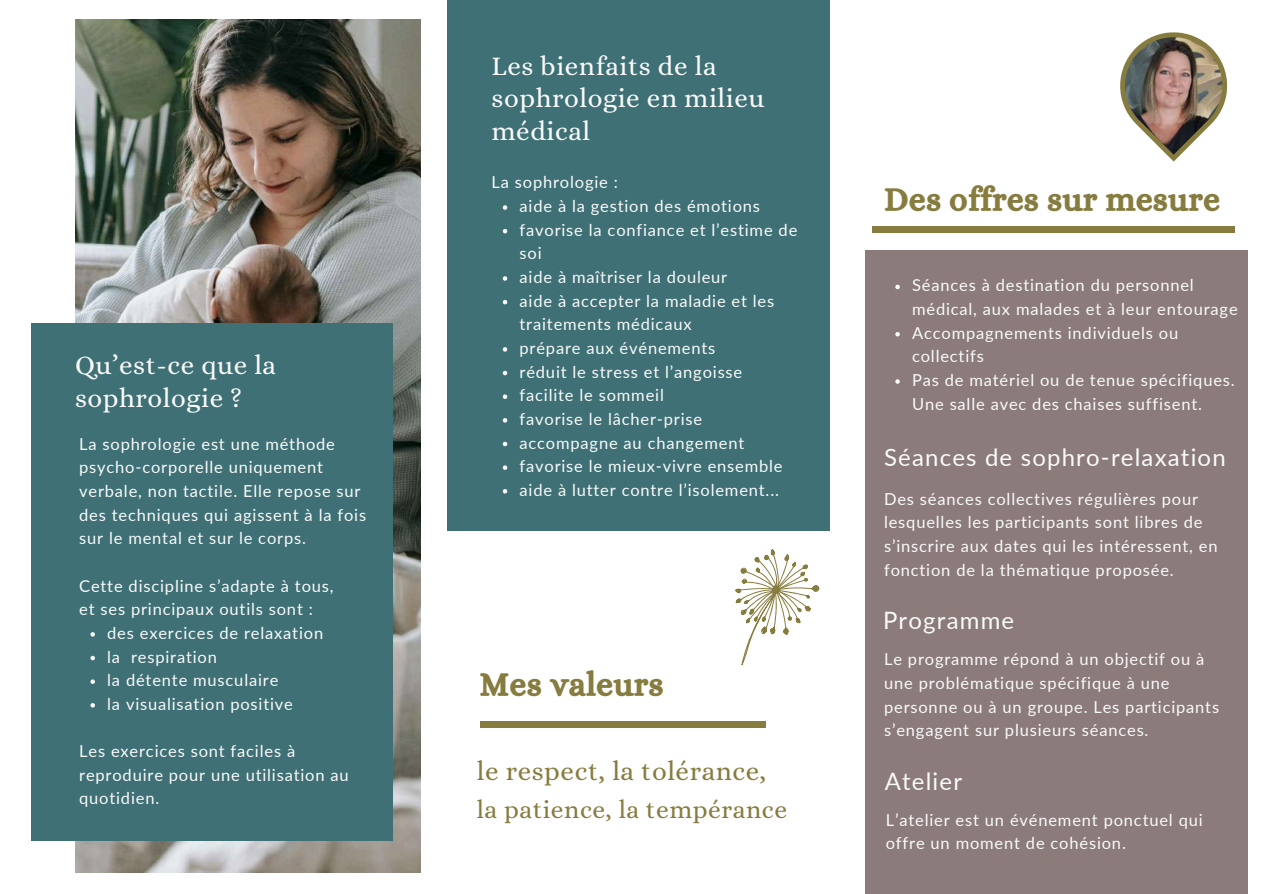
<style>
.page{position:relative;width:1263px;height:894px;background:#fff}
.page>*{position:absolute;margin:0;border:0;box-sizing:border-box;transform-origin:0 0}
.t1{font:33px "CA Generated";letter-spacing:.02em;color:#877c3f}
.t2{font:27px/32.7px "Alice";letter-spacing:.02em;color:#fafafa}
.t3{font:27px "Alice";letter-spacing:.02em;color:#877c3f}
.t4{font:25.5px "Alice";letter-spacing:.02em;color:#877c3f}
.t5{font:24px "Lato";letter-spacing:.05em;color:#fafafa}
.t6{font:16.5px/23.7px "Lato";letter-spacing:.05em;color:#fafafa}
</style>
<div class="page">
<img style="left:75px;top:20px;width:345px;height:852px">
<div style="left:31px;top:323px;width:362px;height:517px;background:#3e7075"></div>
<svg style="left:90px;top:632px;width:5px;height:4px"></svg>
<svg style="left:90px;top:655px;width:5px;height:5px"></svg>
<svg style="left:90px;top:679px;width:5px;height:4px"></svg>
<svg style="left:90px;top:703px;width:5px;height:4px"></svg>
<div style="left:872px;top:226px;width:362px;height:6px;background:#877c3f"></div>
<div style="left:447px;top:0;width:383px;height:530px;background:#3e7075"></div>
<img style="left:1120px;top:32px;width:107px;height:129px">
<div style="left:865px;top:250px;width:383px;height:643px;background:#8b7b7b"></div>
<svg style="left:503px;top:205px;width:4px;height:5px"></svg>
<svg style="left:503px;top:229px;width:4px;height:4px"></svg>
<svg style="left:503px;top:276px;width:4px;height:5px"></svg>
<svg style="left:503px;top:300px;width:4px;height:4px"></svg>
<svg style="left:503px;top:347px;width:4px;height:4px"></svg>
<svg style="left:503px;top:371px;width:4px;height:4px"></svg>
<svg style="left:503px;top:394px;width:4px;height:5px"></svg>
<svg style="left:503px;top:418px;width:4px;height:4px"></svg>
<svg style="left:503px;top:441px;width:4px;height:5px"></svg>
<svg style="left:503px;top:465px;width:4px;height:5px"></svg>
<svg style="left:503px;top:489px;width:4px;height:4px"></svg>
<svg style="left:895px;top:284px;width:5px;height:5px"></svg>
<svg style="left:895px;top:332px;width:5px;height:4px"></svg>
<svg style="left:895px;top:379px;width:5px;height:4px"></svg>
<svg style="left:735px;top:549px;width:85px;height:117px"></svg>
<div style="left:480px;top:721px;width:286px;height:7px;background:#877c3f"></div>
<h2 class="t2" style="left:75px;top:348px;width:203px">Qu’est-ce que la sophrologie ?</h2>
<p class="t6" style="left:79px;top:431px;width:288px">La sophrologie est une méthode psycho-corporelle uniquement verbale, non tactile. Elle repose sur des techniques qui agissent à la fois sur le mental et sur le corps.</p>
<p class="t6" style="left:79px;top:573px;width:256px">Cette discipline s’adapte à tous, et ses principaux outils sont :</p>
<p class="t6" style="left:107px;top:620px;width:217px">des exercices de relaxation la respiration<br>la détente musculaire<br>la visualisation positive</p>
<p class="t6" style="left:79px;top:738px;width:271px">Les exercices sont faciles à reproduire pour une utilisation au quotidien.</p>
<h2 class="t2" style="left:491px;top:49px;width:274px">Les bienfaits de la sophrologie en milieu médical</h2>
<p class="t6" style="left:520px;top:170px;width:279px;text-indent:-28px">La sophrologie :<br>aide à la gestion des émotions favorise la confiance et l’estime de soi<br>aide à maîtriser la douleur<br>aide à accepter la maladie et les traitements médicaux<br>prépare aux événements<br>réduit le stress et l’angoisse facilite le sommeil<br>favorise le lâcher-prise accompagne au changement favorise le mieux-vivre ensemble aide à lutter contre l’isolement...</p>
<h1 class="t1" style="left:480px;top:665px;width:185px">Mes valeurs</h1>
<h2 class="t3" style="left:477px;top:754px;width:291px">le respect, la tolérance,</h2>
<h3 class="t4" style="left:477px;top:794px;width:312px">la patience, la tempérance</h3>
<h1 class="t1" style="left:884px;top:180px;width:337px">Des offres sur mesure</h1>
<p class="t6" style="left:912px;top:273px;width:327px">Séances à destination du personnel médical, aux malades et à leur entourage Accompagnements individuels ou collectifs<br>Pas de matériel ou de tenue spécifiques.<br>Une salle avec des chaises suffisent.</p>
<h3 class="t5" style="left:884px;top:442px;width:343px">Séances de sophro-relaxation</h3>
<p class="t6" style="left:884px;top:486px;width:335px">Des séances collectives régulières pour lesquelles les participants sont libres de s’inscrire aux dates qui les intéressent, en fonction de la thématique proposée.</p>
<h3 class="t5" style="left:883px;top:605px;width:133px">Programme</h3>
<p class="t6" style="left:884px;top:646px;width:337px">Le programme répond à un objectif ou à une problématique spécifique à une personne ou à un groupe. Les participants s’engagent sur plusieurs séances.</p>
<h3 class="t5" style="left:885px;top:765px;width:79px">Atelier</h3>
<p class="t6" style="left:886px;top:807px;width:318px">L’atelier est un événement ponctuel qui offre un moment de cohésion.</p>
</div>
